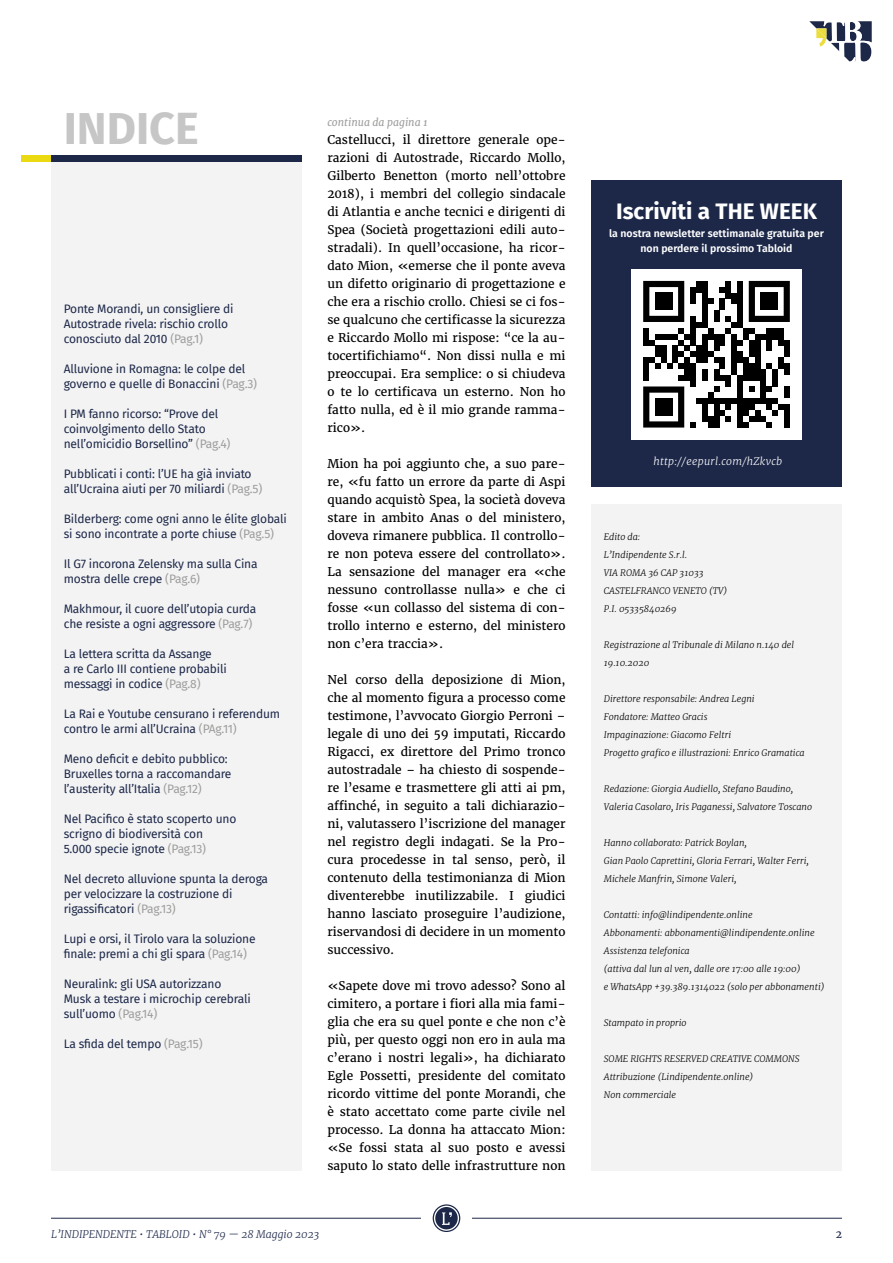
<style>
.page{position:relative;width:893px;height:1263px;background:#fff}
.page>*{position:absolute;margin:0;border:0;box-sizing:border-box;transform-origin:0 0}
.t1{font:700 45px "Fira Sans";color:#c6c6c6}
.t2{font:700 22.5px "Fira Sans";color:#fff}
.t3{font:12px/18px "Merriweather";color:#000;text-align:justify}
.t4{font:12px/15px "Fira Sans";letter-spacing:-.015em;color:#1d2849}
.t5{font:600 10.5px/15px "Fira Sans";color:#fff;text-align:center}
.t6{font:italic 300 10.5px "Merriweather";color:#1d2849}
.t7{font:italic 300 10.5px "Merriweather";letter-spacing:.025em;color:#fff}
.t8{font:italic 10.5px "Merriweather";color:#9d9d9c}
.t9{font:10.5px "Merriweather";color:#1d2849}
.t10{font:italic 300 9px/18px "Merriweather";color:#000}
.s1{color:#9d9d9c}
</style>
<div class="page">
<hr style="left:51px;top:1218px;width:370px;height:1px;background:#1d2849">
<hr style="left:472px;top:1218px;width:370px;height:1px;background:#1d2849">
<svg style="left:433px;top:1204px;width:27px;height:28px"></svg>
<svg style="left:809px;top:21px;width:63px;height:41px"></svg>
<div style="left:21px;top:156px;width:30px;height:6px;background:#ebd912"></div>
<div style="left:51px;top:156px;width:251px;height:6px;background:#1d2849"></div>
<div style="left:51px;top:162px;width:251px;height:1008px;background:#f3f3f3"></div>
<div style="left:591px;top:180px;width:251px;height:306px;background:#1d2849"></div>
<div style="left:591px;top:504px;width:251px;height:666px;background:#f3f3f3"></div>
<div style="left:631px;top:269px;width:170px;height:170px;background:#fff"></div>
<svg style="left:643px;top:281px;width:147px;height:147px"></svg>
<div style="left:655px;top:293px;width:17px;height:17px;background:#000"></div>
<div style="left:760px;top:293px;width:18px;height:17px;background:#000"></div>
<div style="left:655px;top:398px;width:17px;height:18px;background:#000"></div>
<h1 class="t1" style="left:64px;top:90px;width:137px">INDICE</h1>
<p class="t4" style="left:64px;top:301px;width:171px">Ponte Morandi, un consigliere di<br>Autostrade rivela: rischio crollo conosciuto dal 2010 <span class="s1">(Pag.1)</span></p>
<p class="t4" style="left:64px;top:361px;width:195px">Alluvione in Romagna: le colpe del governo e quelle di Bonaccini <span class="s1">(Pag.3)</span></p>
<p class="t4" style="left:64px;top:406px;width:168px">I PM fanno ricorso: “Prove del coinvolgimento dello Stato nell’omicidio Borsellino” <span class="s1">(Pag.4)</span></p>
<p class="t4" style="left:64px;top:466px;width:200px">Pubblicati i conti: l’UE ha già inviato all’Ucraina aiuti per 70 miliardi <span class="s1">(Pag.5)</span></p>
<p class="t4" style="left:64px;top:511px;width:224px">Bilderberg: come ogni anno le élite globali si sono incontrate a porte chiuse <span class="s1">(Pag.5)</span></p>
<p class="t4" style="left:64px;top:556px;width:195px">Il G7 incorona Zelensky ma sulla Cina mostra delle crepe <span class="s1">(Pag.6)</span></p>
<p class="t4" style="left:64px;top:601px;width:194px">Makhmour, il cuore dell’utopia curda che resiste a ogni aggressore <span class="s1">(Pag.7)</span></p>
<p class="t4" style="left:64px;top:646px;width:165px">La lettera scritta da Assange<br>a re Carlo III contiene probabili messaggi in codice <span class="s1">(Pag.8)</span></p>
<p class="t4" style="left:64px;top:706px;width:218px">La Rai e Youtube censurano i referendum contro le armi all’Ucraina <span class="s1">(PAg.11)</span></p>
<p class="t4" style="left:64px;top:751px;width:169px">Meno deficit e debito pubblico:<br>Bruxelles torna a raccomandare l’austerity all’Italia <span class="s1">(Pag.12)</span></p>
<p class="t4" style="left:64px;top:811px;width:174px">Nel Pacifico è stato scoperto uno scrigno di biodiversità con<br>5.000 specie ignote <span class="s1">(Pag.13)</span></p>
<p class="t4" style="left:64px;top:871px;width:206px">Nel decreto alluvione spunta la deroga per velocizzare la costruzione di rigassificatori <span class="s1">(Pag.13)</span></p>
<p class="t4" style="left:64px;top:931px;width:193px">Lupi e orsi, il Tirolo vara la soluzione finale: premi a chi gli spara <span class="s1">(Pag.14)</span></p>
<p class="t4" style="left:64px;top:976px;width:188px">Neuralink: gli USA autorizzano<br>Musk a testare i microchip cerebrali sull’uomo <span class="s1">(Pag.14)</span></p>
<p class="t4" style="left:64px;top:1036px;width:140px">La sfida del tempo <span class="s1">(Pag.15)</span></p>
<p class="t8" style="left:327px;top:116px;width:102px">continua da pagina 1</p>
<p class="t3" style="left:327px;top:131px;width:240px">Castellucci, il direttore generale ope&shy;razioni di Autostrade, Riccardo Mollo, Gilberto Benetton (morto nell’ottobre 2018), i membri del collegio sindacale di Atlantia e anche tecnici e dirigenti di Spea (Società progettazioni edili auto&shy;stradali). In quell’occasione, ha ricor&shy;dato Mion, «emerse che il ponte aveva un difetto originario di progettazione e che era a rischio crollo. Chiesi se ci fos&shy;se qualcuno che certificasse la sicurezza e Riccardo Mollo mi rispose: “ce la au&shy;tocertifichiamo“. Non dissi nulla e mi preoccupai. Era semplice: o si chiudeva o te lo certificava un esterno. Non ho fatto nulla, ed è il mio grande ramma&shy;rico».</p>
<p class="t3" style="left:327px;top:455px;width:240px">Mion ha poi aggiunto che, a suo pare&shy;re, «fu fatto un errore da parte di Aspi quando acquistò Spea, la società doveva stare in ambito Anas o del ministero, doveva rimanere pubblica. Il controllo&shy;re non poteva essere del controllato».<br>La sensazione del manager era «che nessuno controllasse nulla» e che ci fosse «un collasso del sistema di con&shy;trollo interno e esterno, del ministero non c’era traccia».</p>
<p class="t3" style="left:327px;top:671px;width:240px">Nel corso della deposizione di Mion, che al momento figura a processo come testimone, l’avvocato Giorgio Perroni – legale di uno dei 59 imputati, Riccardo Rigacci, ex direttore del Primo tronco autostradale – ha chiesto di sospende&shy;re l’esame e trasmettere gli atti ai pm, affinché, in seguito a tali dichiarazio&shy;ni, valutassero l’iscrizione del manager nel registro degli indagati. Se la Pro&shy;cura procedesse in tal senso, però, il contenuto della testimonianza di Mion diventerebbe inutilizzabile. I giudici hanno lasciato proseguire l’audizione, riservandosi di decidere in un momento successivo.</p>
<p class="t3" style="left:327px;top:977px;width:240px">«Sapete dove mi trovo adesso? Sono al cimitero, a portare i fiori alla mia fami&shy;glia che era su quel ponte e che non c’è più, per questo oggi non ero in aula ma c’erano i nostri legali», ha dichiarato Egle Possetti, presidente del comitato ricordo vittime del ponte Morandi, che è stato accettato come parte civile nel processo. La donna ha attaccato Mion: «Se fossi stata al suo posto e avessi saputo lo stato delle infrastrutture non</p>
<h2 class="t2" style="left:616px;top:192px;width:202px">Iscriviti a THE WEEK</h2>
<p class="t5" style="left:609px;top:225px;width:216px">la nostra newsletter settimanale gratuita per non perdere il prossimo Tabloid</p>
<p class="t7" style="left:653px;top:454px;width:130px">http://eepurl.com/hZkvcb</p>
<p class="t10" style="left:604px;top:528px;width:125px">Edito da:<br>L’Indipendente S.r.l.<br>VIA ROMA 36 CAP 31033<br>CASTELFRANCO VENETO (TV)<br>P.I. 05335840269</p>
<p class="t10" style="left:604px;top:636px;width:192px">Registrazione al Tribunale di Milano n.140 del<br>19.10.2020</p>
<p class="t10" style="left:604px;top:690px;width:202px">Direttore responsabile: Andrea Legni<br>Fondatore: Matteo Gracis<br>Impaginazione: Giacomo Feltri<br>Progetto grafico e illustrazioni: Enrico Gramatica</p>
<p class="t10" style="left:604px;top:780px;width:210px">Redazione: Giorgia Audiello, Stefano Baudino,<br>Valeria Casolaro, Iris Paganessi, Salvatore Toscano</p>
<p class="t10" style="left:604px;top:834px;width:207px">Hanno collaborato: Patrick Boylan,<br>Gian Paolo Caprettini, Gloria Ferrari, Walter Ferri,<br>Michele Manfrin, Simone Valeri,</p>
<p class="t10" style="left:604px;top:906px;width:222px">Contatti: info@lindipendente.online<br>Abbonamenti: abbonamenti@lindipendente.online Assistenza telefonica<br>(attiva dal lun al ven, dalle ore 17:00 alle 19:00)<br>e WhatsApp +39.389.1314022 (solo per abbonamenti)</p>
<p class="t10" style="left:604px;top:1014px;width:84px">Stampato in proprio</p>
<p class="t10" style="left:604px;top:1050px;width:197px">SOME RIGHTS RESERVED CREATIVE COMMONS<br>Attribuzione (Lindipendente.online)<br>Non commerciale</p>
<p class="t6" style="left:51px;top:1227px;width:270px">L’INDIPENDENTE • TABLOID • N° 79 — 28 Maggio 2023</p>
<p class="t9" style="left:836px;top:1227px;width:8px">2</p>
</div>
